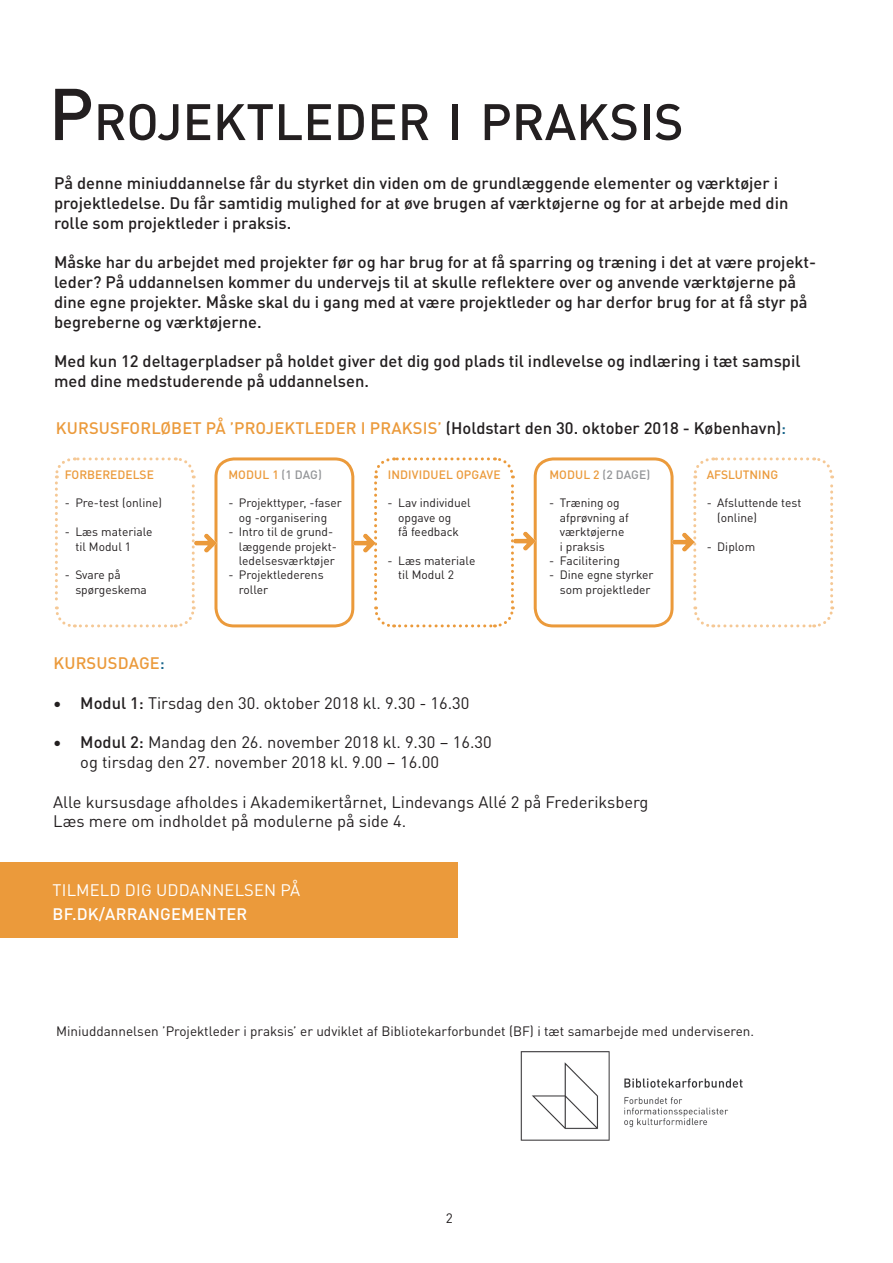
<style>
.page{position:relative;width:893px;height:1263px;background:#fff}
.page>*{position:absolute;margin:0;border:0;box-sizing:border-box;transform-origin:0 0}
.t1{font:500 50.4px "DINOT";color:#231f20}
.t2{font:500 16.5px/19.8px "DINOT";color:#231f20}
.t3{font:16.5px/19.8px "DINOT";color:#231f20}
.t4{font:500 16.5px "DINOT";letter-spacing:.01em;color:#eb9a3b}
.t5{font:16.5px "DINOT";letter-spacing:.01em;color:#fff}
.t6{font:500 16.5px "DINOT";color:#fff}
.t7{font:13.5px "DINOT";color:#231f20}
.t8{font:12px/14.4px "DINOT";color:#231f20}
.t9{font:500 12px "DINOT";color:#eb9a3b}
.t10{font:500 12px "DINOT";letter-spacing:.01em;color:#939598}
.s1{font-size:72px}
.s2{color:#eb9a3b}
.s3{color:#1a668c}
.s4{color:#939598}
.s5{font-weight:500}
</style>
<div class="page">
<svg style="left:55px;top:457px;width:141px;height:171px"></svg>
<div style="left:214px;top:457px;width:140px;height:170px;border:3px solid #eb9a3b;border-radius:18px"></div>
<svg style="left:374px;top:457px;width:141px;height:171px"></svg>
<div style="left:534px;top:457px;width:140px;height:170px;border:3px solid #eb9a3b;border-radius:18px"></div>
<svg style="left:693px;top:457px;width:141px;height:171px"></svg>
<img style="left:352px;top:532px;width:23px;height:22px">
<img style="left:512px;top:530px;width:23px;height:22px">
<img style="left:194px;top:532px;width:23px;height:22px">
<img style="left:671px;top:531px;width:23px;height:22px">
<img style="left:520px;top:1051px;width:223px;height:90px">
<div style="left:0;top:863px;width:457px;height:75px;background:#eb9a3b"></div>
<h1 class="t1" style="left:48px;top:83px;width:637px"><span class="s1">P</span>ROJEKTLEDER I PRAKSIS</h1>
<p class="t2" style="left:54px;top:172px;width:736px">På denne miniuddannelse får du styrket din viden om de grundlæggende elementer og værktøjer i projektledelse. Du får samtidig mulighed for at øve brugen af værktøjerne og for at arbejde med din rolle som projektleder i praksis.</p>
<p class="t2" style="left:54px;top:251px;width:764px">Måske har du arbejdet med projekter før og har brug for at få sparring og træning i det at være projekt&shy;leder? På uddannelsen kommer du undervejs til at skulle reflektere over og anvende værktøjerne på dine egne projekter. Måske skal du i gang med at være projektleder og har derfor brug for at få styr på begreberne og værktøjerne.</p>
<p class="t2" style="left:54px;top:350px;width:748px">Med kun 12 deltagerpladser på holdet giver det dig god plads til indlevelse og indlæring i tæt samspil med dine medstuderende på uddannelsen.</p>
<p class="t4" style="left:56px;top:415px;width:66px">kursusforl</p>
<p class="t4" style="left:160px;top:415px;width:22px">øbet</p>
<p class="t4" style="left:206px;top:415px;width:80px">på ’PROJektleder</p>
<p class="t4" style="left:361px;top:415px;width:20px">i praksis</p>
<p class="t2" style="left:438px;top:417px;width:350px"><span class="s2">’</span> (Holdstart den 30. oktober 2018 - København)<span class="s3">:</span></p>
<p class="t9" style="left:65px;top:465px;width:91px">FORBEREDELSE</p>
<p class="t8" style="left:65px;top:495px;width:99px">- Pre-test (online)</p>
<p class="t8" style="left:75px;top:524px;width:79px;text-indent:-10px">- Læs materiale til Modul 1</p>
<p class="t8" style="left:75px;top:567px;width:73px;text-indent:-10px">- Svare på spørgeskema</p>
<p class="t9" style="left:228px;top:465px;width:95px">Modul 1 <span class="s4">(1 DAG)</span></p>
<p class="t8" style="left:228px;top:495px;width:115px;text-align:center">- Projekttyper, -faser og -organisering</p>
<p class="t8" style="left:239px;top:524px;width:100px;text-indent:-10px">- Intro til de grund&shy;læggende projekt&shy;ledelsesværktøjer</p>
<p class="t8" style="left:239px;top:567px;width:86px;text-indent:-10px">- Projektlederens roller</p>
<p class="t9" style="left:388px;top:465px;width:114px">INDIVIDUEL OPGAVE</p>
<p class="t8" style="left:398px;top:495px;width:74px;text-indent:-10px">- Lav individuel opgave og<br>få feedback</p>
<p class="t8" style="left:398px;top:553px;width:79px;text-indent:-10px">- Læs materiale til Modul 2</p>
<p class="t10" style="left:549px;top:465px;width:102px"><span class="s2">Modul 2</span> (2 DAGe)</p>
<p class="t8" style="left:560px;top:495px;width:71px;text-indent:-10px">- Træning og afprøvning af værktøjerne i praksis</p>
<p class="t8" style="left:549px;top:553px;width:72px">- Facilitering</p>
<p class="t8" style="left:549px;top:567px;width:106px;text-align:right">- Dine egne styrker som projektleder</p>
<p class="t4" style="left:53px;top:650px;width:113px">kursusDAGE<span class="s3">:</span></p>
<p class="t3" style="left:53px;top:692px;width:418px"><span class="s5">• Modul 1:</span> Tirsdag den 30. oktober 2018 kl. 9.30 - 16.30</p>
<p class="t3" style="left:80px;top:731px;width:413px;text-indent:-27px"><span class="s5">• Modul 2:</span> Mandag den 26. november 2018 kl. 9.30 – 16.30 og tirsdag den 27. november 2018 kl. 9.00 – 16.00</p>
<p class="t3" style="left:53px;top:791px;width:597px">Alle kursusdage afholdes i Akademikertårnet, Lindevangs Allé 2 på Frederiksberg<br>Læs mere om indholdet på modulerne på side 4.</p>
<p class="t5" style="left:53px;top:877px;width:127px">Tilmeld dig udda</p>
<p class="t5" style="left:200px;top:877px;width:102px">nnelsen PÅ</p>
<p class="t6" style="left:53px;top:901px;width:65px">bf.dk/arrangementer</p>
<p class="t9" style="left:707px;top:465px;width:73px">AFSLUTNING</p>
<p class="t8" style="left:717px;top:495px;width:86px;text-indent:-10px">- Afsluttende test (online)</p>
<p class="t8" style="left:707px;top:538px;width:50px">- Diplom</p>
<p class="t7" style="left:56px;top:1021px;width:700px">Miniuddannelsen ’Projektleder i praksis’ er udviklet af Bibliotekarforbundet (BF) i tæt samarbejde med underviseren.</p>
<p class="t7" style="left:446px;top:1208px;width:9px">2</p>
</div>
